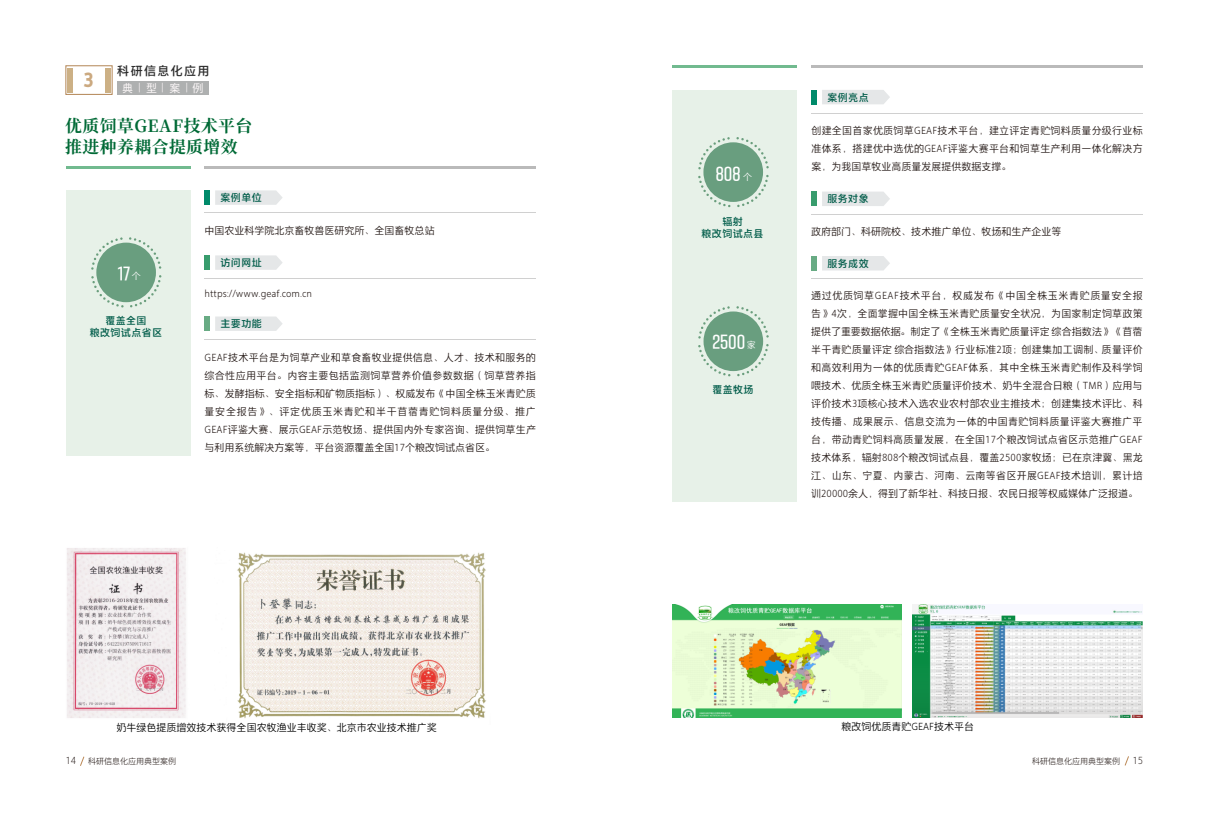
<style>
.page{position:relative;width:1208px;height:825px;background:#fff}
.page>*{position:absolute;margin:0;border:0;box-sizing:border-box;transform-origin:0 0}
.t1{font:700 20px "Norway";letter-spacing:-.03em;color:#fff}
.t2{font:20px "FZDESHS 512 B GB1 0";color:#cba980}
.t3{font:700 16.8px "Source Han Serif SC";letter-spacing:.03em;color:#006a36}
.t4{font:12px "FZDESHS 508 R GB1 0";letter-spacing:.115em;color:#2c2c2c}
.t5{font:11px "FZDESHS 506 L GB1 0";color:#fffafb}
.t6{font:10px/18px "FZDESHS 505 L GB1 0";color:#231815;text-align:justify}
.t7{font:10px/12px "FZDESHS 508 R GB1 0";letter-spacing:.04em;color:#005c49;text-align:center}
.t8{font:10px "FZDESHS 505 L GB1 0";color:#000}
.t9{font:10px "FZDESHS 504 L GB1 0";color:#231815}
.t10{font:9px "FZDESHS 505 L GB1 0";color:#fff}
.t11{font:9px "FZLTHJW GB1 0";color:#fff}
.t12{font:8px "FZDESHS 504 L GB1 0";color:#231815}
.s1{font-family:"FZDESHS 504 L GB1 0";font-size:10px}
.s2{font-size:10px}
</style>
<div class="page">
<div style="left:672px;top:90px;width:124px;height:411px;background:#e7f1e8"></div>
<svg style="left:698px;top:306px;width:71px;height:71px"></svg>
<div style="left:703px;top:311px;width:60px;height:60px;background:#699e7f;border-radius:50%"></div>
<img style="left:67px;top:548px;width:119px;height:170px">
<div style="left:66px;top:190px;width:125px;height:266px;background:#e7f1e8"></div>
<div style="left:205px;top:190px;width:5px;height:15px;background:#008a6a"></div>
<div style="left:205px;top:255px;width:5px;height:15px;background:#389c6d"></div>
<div style="left:205px;top:316px;width:5px;height:15px;background:#68ab84"></div>
<svg style="left:215px;top:190px;width:68px;height:15px"></svg>
<svg style="left:215px;top:316px;width:68px;height:15px"></svg>
<svg style="left:215px;top:255px;width:68px;height:15px"></svg>
<hr style="left:205px;top:213px;width:331px;height:1px;background:#d0d0d0">
<hr style="left:205px;top:278px;width:331px;height:1px;background:#d0d0d0">
<hr style="left:205px;top:339px;width:331px;height:1px;background:#d0d0d0">
<hr style="left:66px;top:166px;width:125px;height:3px;background:#71ba8f">
<hr style="left:205px;top:166px;width:331px;height:3px;background:#bababa">
<div style="left:811px;top:256px;width:6px;height:14px;background:#68ab84"></div>
<div style="left:811px;top:192px;width:6px;height:14px;background:#389c6d"></div>
<svg style="left:822px;top:192px;width:68px;height:14px"></svg>
<svg style="left:822px;top:256px;width:68px;height:14px"></svg>
<hr style="left:811px;top:214px;width:331px;height:1px;background:#d0d0d0">
<hr style="left:672px;top:65px;width:125px;height:3px;background:#71ba8f">
<hr style="left:811px;top:65px;width:331px;height:3px;background:#bababa">
<div style="left:811px;top:90px;width:6px;height:14px;background:#008a6a"></div>
<svg style="left:822px;top:90px;width:68px;height:14px"></svg>
<hr style="left:811px;top:113px;width:331px;height:1px;background:#d0d0d0">
<img style="left:672px;top:604px;width:229px;height:114px">
<hr style="left:811px;top:278px;width:331px;height:1px;background:#d0d0d0">
<img style="left:912px;top:604px;width:230px;height:114px">
<svg style="left:914px;top:659px;width:228px;height:59px"></svg>
<svg style="left:698px;top:137px;width:71px;height:71px"></svg>
<div style="left:703px;top:142px;width:60px;height:60px;background:#699e7f;border-radius:50%"></div>
<svg style="left:91px;top:237px;width:71px;height:71px"></svg>
<div style="left:96px;top:243px;width:60px;height:59px;background:#699e7f;border-radius:50%"></div>
<img style="left:237px;top:552px;width:249px;height:167px">
<svg style="left:80px;top:756px;width:5px;height:10px"></svg>
<svg style="left:1124px;top:756px;width:5px;height:10px"></svg>
<div style="left:65px;top:65px;width:48px;height:30px;border:1px solid #b38656"></div>
<div style="left:68px;top:68px;width:5px;height:25px;background:#ccb085"></div>
<div style="left:105px;top:68px;width:5px;height:25px;background:#ccb085"></div>
<div style="left:117px;top:82px;width:92px;height:13px;background:#aeb0b0"></div>
<h1 class="t2" style="left:83px;top:70px;width:12px">3</h1>
<p class="t4" style="left:117px;top:64px;width:94px">科研信息化应用</p>
<p class="t5" style="left:122px;top:83px;width:83px">典 <span class="s1">|</span> 型 <span class="s1">|</span> 案 <span class="s1">|</span> 例</p>
<h2 class="t3" style="left:65px;top:116px;width:189px">优质饲草GEAF技术平台</h2>
<h2 class="t3" style="left:65px;top:137px;width:174px">推进种养耦合提质增效</h2>
<p class="t7" style="left:220px;top:192px;width:43px">案例单位</p>
<h1 class="t1" style="left:118px;top:263px;width:14px">17</h1>
<p class="t10" style="left:132px;top:272px;width:10px">个</p>
<p class="t7" style="left:90px;top:315px;width:74px">覆盖全国<br>粮改饲试点省区</p>
<p class="t6" style="left:205px;top:222px;width:231px">中国农业科学院北京畜牧兽医研究所、全国畜牧总站</p>
<p class="t7" style="left:220px;top:257px;width:43px">访问网址</p>
<p class="t6" style="left:205px;top:285px;width:109px">https://www.geaf.com.cn</p>
<p class="t7" style="left:220px;top:318px;width:43px">主要功能</p>
<p class="t6" style="left:205px;top:348px;width:333px">GEAF技术平台是为饲草产业和草食畜牧业提供信息、人才、技术和服务的综合性应用平台。内容主要包括监测饲草营养价值参数数据（饲草营养指标、发酵指标、安全指标和矿物质指标）、权威发布《中国全株玉米青贮质量安全报告》、评定优质玉米青贮和半干苜蓿青贮饲料质量分级、推广GEAF评鉴大赛、展示GEAF示范牧场、提供国内外专家咨询、提供饲草生产与利用系统解决方案等，平台资源覆盖全国17个粮改饲试点省区。</p>
<h1 class="t1" style="left:715px;top:163px;width:27px">808</h1>
<p class="t10" style="left:743px;top:172px;width:10px">个</p>
<p class="t11" style="left:744px;top:171px;width:20px">份次</p>
<p class="t7" style="left:701px;top:215px;width:63px">辐射<br>粮改饲试点县</p>
<h1 class="t1" style="left:712px;top:331px;width:35px">2500</h1>
<p class="t10" style="left:746px;top:340px;width:10px">家</p>
<p class="t7" style="left:712px;top:384px;width:43px">覆盖牧场</p>
<p class="t7" style="left:827px;top:91px;width:43px">案例亮点</p>
<p class="t6" style="left:811px;top:122px;width:333px">创建全国首家优质饲草GEAF技术平台，建立评定青贮饲料质量分级行业标准体系，搭建优中选优的GEAF评鉴大赛平台和饲草生产利用一体化解决方案，为我国草牧业高质量发展提供数据支撑。</p>
<p class="t7" style="left:827px;top:193px;width:43px">服务对象</p>
<p class="t6" style="left:811px;top:223px;width:251px">政府部门、科研院校、技术推广单位、牧场和生产企业等</p>
<p class="t7" style="left:827px;top:258px;width:43px">服务成效</p>
<p class="t6" style="left:811px;top:287px;width:333px">通过优质饲草GEAF技术平台，权威发布《中国全株玉米青贮质量安全报告》4次，全面掌握中国全株玉米青贮质量安全状况，为国家制定饲草政策提供了重要数据依据。制定了《全株玉米青贮质量评定综合指数法》《苜蓿半干青贮质量评定综合指数法》行业标准2项；创建集加工调制、质量评价和高效利用为一体的优质青贮GEAF体系，其中全株玉米青贮制作及科学饲喂技术、优质全株玉米青贮质量评价技术、奶牛全混合日粮（TMR）应用与评价技术3项核心技术入选农业农村部农业主推技术；创建集技术评比、科技传播、成果展示、信息交流为一体的中国青贮饲料质量评鉴大赛推广平台，带动青贮饲料高质量发展，在全国17个粮改饲试点省区示范推广GEAF技术体系，辐射808个粮改饲试点县，覆盖2500家牧场；已在京津冀、黑龙江、山东、宁夏、内蒙古、河南、云南等省区开展GEAF技术培训，累计培训20000余人，得到了新华社、科技日报、农民日报等权威媒体广泛报道。</p>
<p class="t8" style="left:841px;top:721px;width:134px">粮改饲优质青贮GEAF技术平台</p>
<p class="t8" style="left:117px;top:722px;width:322px">奶牛绿色提质增效技术获得全国农牧渔业丰收奖、北京市农业技术推广奖</p>
<p class="t12" style="left:66px;top:756px;width:112px"><span class="s2">14</span> 科研信息化应用典型案例</p>
<p class="t12" style="left:1032px;top:756px;width:89px">科研信息化应用典型案例</p>
<p class="t9" style="left:1132px;top:755px;width:12px">15</p>
</div>
